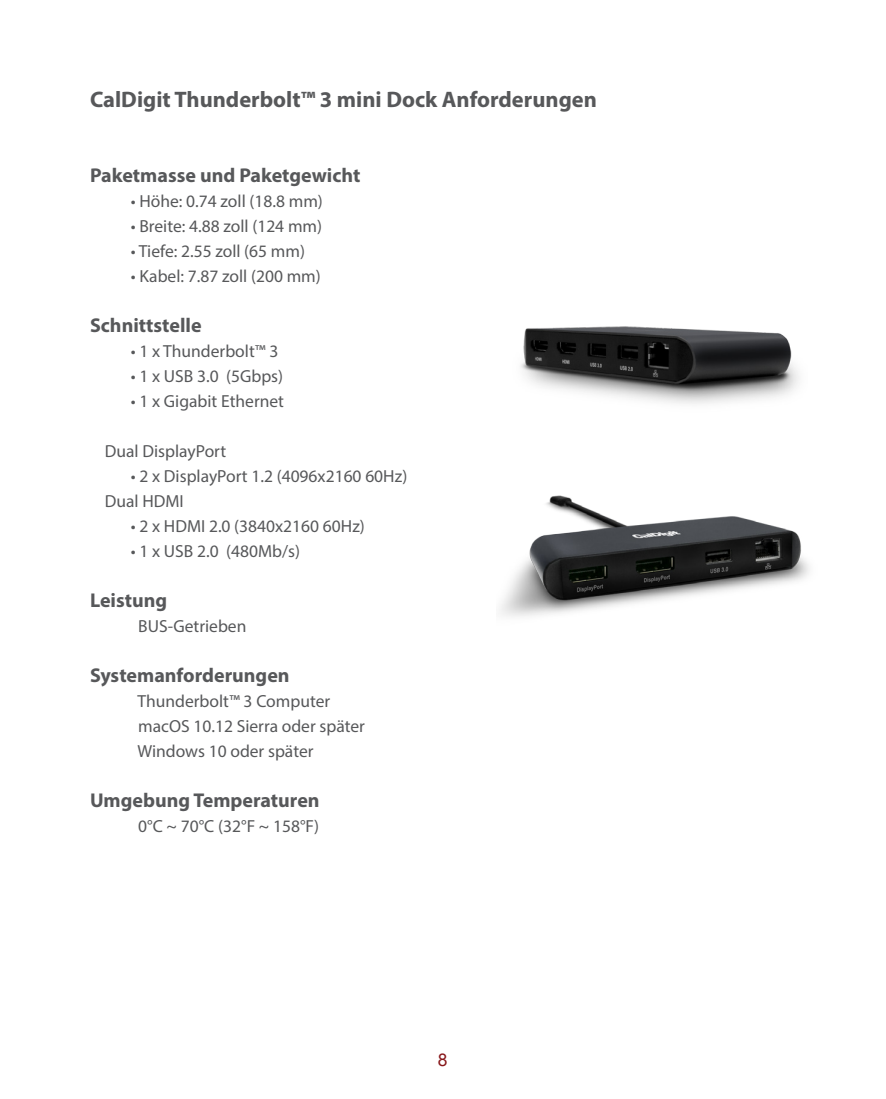
<style>
.page{position:relative;width:886px;height:1099px;background:#fff}
.page>*{position:absolute;margin:0;border:0;box-sizing:border-box;transform-origin:0 0}
.t1{font:700 22.5px "Myriad Pro";color:#57585a}
.t2{font:700 20px "Myriad Pro";color:#57585a}
.t3{font:17.5px "Myriad Pro";color:#57585a}
.t4{font:17.5px "Arial";color:#88181b}
</style>
<div class="page">
<img style="left:500px;top:509px;width:310px;height:108px">
<img style="left:520px;top:326px;width:279px;height:183px">
<p class="t1" style="left:90px;top:85px;width:508px">CalDigit Thunderbolt™ 3 mini Dock Anforderungen</p>
<p class="t2" style="left:90px;top:162px;width:272px">Paketmasse und Paketgewicht</p>
<p class="t3" style="left:131px;top:190px;width:194px">• Höhe: 0.74 zoll (18.8 mm)</p>
<p class="t3" style="left:131px;top:215px;width:193px">• Breite: 4.88 zoll (124 mm)</p>
<p class="t3" style="left:131px;top:240px;width:176px">• Tiefe: 2.55 zoll (65 mm)</p>
<p class="t3" style="left:131px;top:265px;width:192px">• Kabel: 7.87 zoll (200 mm)</p>
<p class="t2" style="left:90px;top:312px;width:113px">Schnittstelle</p>
<p class="t3" style="left:131px;top:340px;width:149px">• 1 x Thunderbolt™ 3</p>
<p class="t3" style="left:131px;top:365px;width:154px">• 1 x USB 3.0 (5Gbps)</p>
<p class="t3" style="left:131px;top:390px;width:155px">• 1 x Gigabit Ethernet</p>
<p class="t3" style="left:105px;top:440px;width:123px">Dual DisplayPort</p>
<p class="t3" style="left:131px;top:465px;width:278px">• 2 x DisplayPort 1.2 (4096x2160 60Hz)</p>
<p class="t3" style="left:105px;top:490px;width:80px">Dual HDMI</p>
<p class="t3" style="left:131px;top:515px;width:236px">• 2 x HDMI 2.0 (3840x2160 60Hz)</p>
<p class="t3" style="left:131px;top:540px;width:171px">• 1 x USB 2.0 (480Mb/s)</p>
<p class="t2" style="left:90px;top:587px;width:79px">Leistung</p>
<p class="t3" style="left:138px;top:615px;width:110px">BUS-Getrieben</p>
<p class="t2" style="left:90px;top:662px;width:201px">Systemanforderungen</p>
<p class="t3" style="left:138px;top:690px;width:194px">Thunderbolt™ 3 Computer</p>
<p class="t3" style="left:138px;top:715px;width:228px">macOS 10.12 Sierra oder später</p>
<p class="t3" style="left:138px;top:740px;width:177px">Windows 10 oder später</p>
<p class="t2" style="left:90px;top:787px;width:231px">Umgebung Temperaturen</p>
<p class="t3" style="left:138px;top:815px;width:182px">0°C ~ 70°C (32°F ~ 158°F)</p>
<p class="t4" style="left:438px;top:1048px;width:11px">8</p>
</div>
